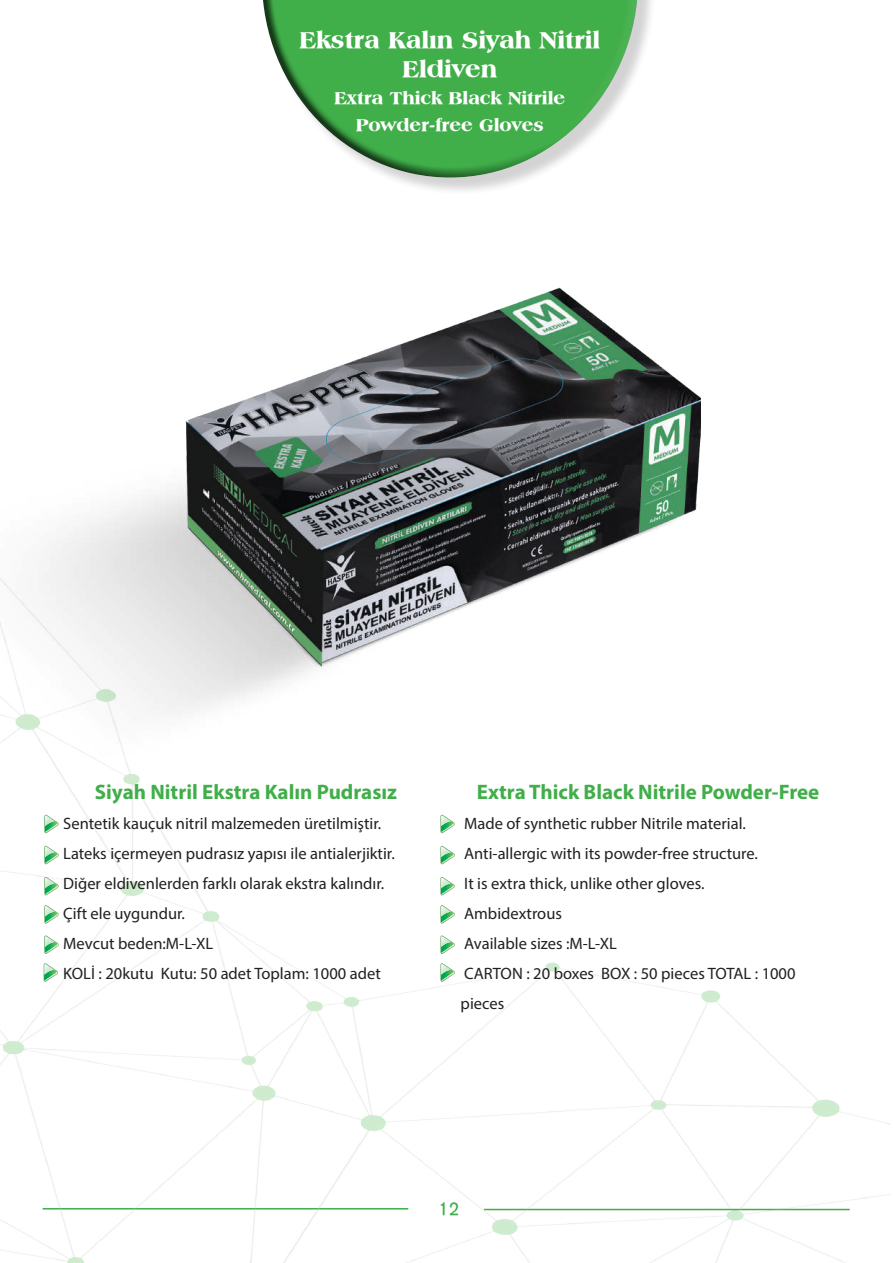
<style>
.page{position:relative;width:893px;height:1263px;background:#fff}
.page>*{position:absolute;margin:0;border:0;box-sizing:border-box;transform-origin:0 0}
.t1{font:700 condensed 24px/28.8px "Americana BT Extra";color:#fff;text-align:center;scale:1.29 1}
.t2{font:700 21px "Myriad Pro";color:#40ae49}
.t3{font:700 condensed 18px/27px "Americana BT Extra";color:#fff;text-align:center;scale:1.29 1}
.t4{font:18px "AG Old Face";color:#40ae49}
.t5{font:16.5px/30px "Myriad Pro";color:#231f20}
</style>
<div class="page">
<img style="left:0;top:815px;width:890px;height:448px">
<div style="left:264px;top:0;width:393px;height:196px;background:#231f20;opacity:.2"></div>
<div style="left:268px;top:0;width:371px;height:168px;background:#231f20;opacity:.75"></div>
<div style="left:261px;top:0;width:301px;height:179px;background:#231f20;opacity:.75"></div>
<svg style="left:44px;top:815px;width:15px;height:18px"></svg>
<svg style="left:440px;top:815px;width:15px;height:18px"></svg>
<svg style="left:44px;top:846px;width:15px;height:18px"></svg>
<svg style="left:440px;top:846px;width:15px;height:18px"></svg>
<svg style="left:44px;top:905px;width:15px;height:18px"></svg>
<svg style="left:440px;top:905px;width:15px;height:18px"></svg>
<svg style="left:44px;top:935px;width:15px;height:19px"></svg>
<svg style="left:44px;top:963px;width:14px;height:19px"></svg>
<svg style="left:440px;top:963px;width:15px;height:19px"></svg>
<svg style="left:440px;top:935px;width:15px;height:19px"></svg>
<svg style="left:44px;top:877px;width:15px;height:18px"></svg>
<svg style="left:440px;top:877px;width:15px;height:18px"></svg>
<img style="left:0;top:287px;width:701px;height:528px">
<h1 class="t1" style="left:299px;top:25px;width:235px">Ekstra Kalın Siyah Nitril<br>Eldiven</h1>
<p class="t3" style="left:334px;top:84px;width:181px">Extra Thick Black Nitrile<br>Powder-free Gloves</p>
<p class="t2" style="left:95px;top:778px;width:304px">Siyah Nitril Ekstra Kalın Pudrasız</p>
<p class="t5" style="left:63px;top:808px;width:333px">Sentetik kauçuk nitril malzemeden üretilmiştir.<br>Lateks içermeyen pudrasız yapısı ile antialerjiktir.<br>Diğer eldivenlerden farklı olarak ekstra kalındır.<br>Çift ele uygundur.<br>Mevcut beden:M-L-XL<br>KOLİ : 20kutu Kutu: 50 adet Toplam: 1000 adet</p>
<p class="t2" style="left:477px;top:778px;width:344px">Extra Thick Black Nitrile Powder-Free</p>
<p class="t5" style="left:461px;top:808px;width:336px">Made of synthetic rubber Nitrile material.<br>Anti-allergic with its powder-free structure.<br>It is extra thick, unlike other gloves.<br>Ambidextrous<br>Available sizes :M-L-XL<br>CARTON : 20 boxes BOX : 50 pieces TOTAL : 1000 pieces</p>
<p class="t4" style="left:438px;top:1198px;width:23px">12</p>
</div>
